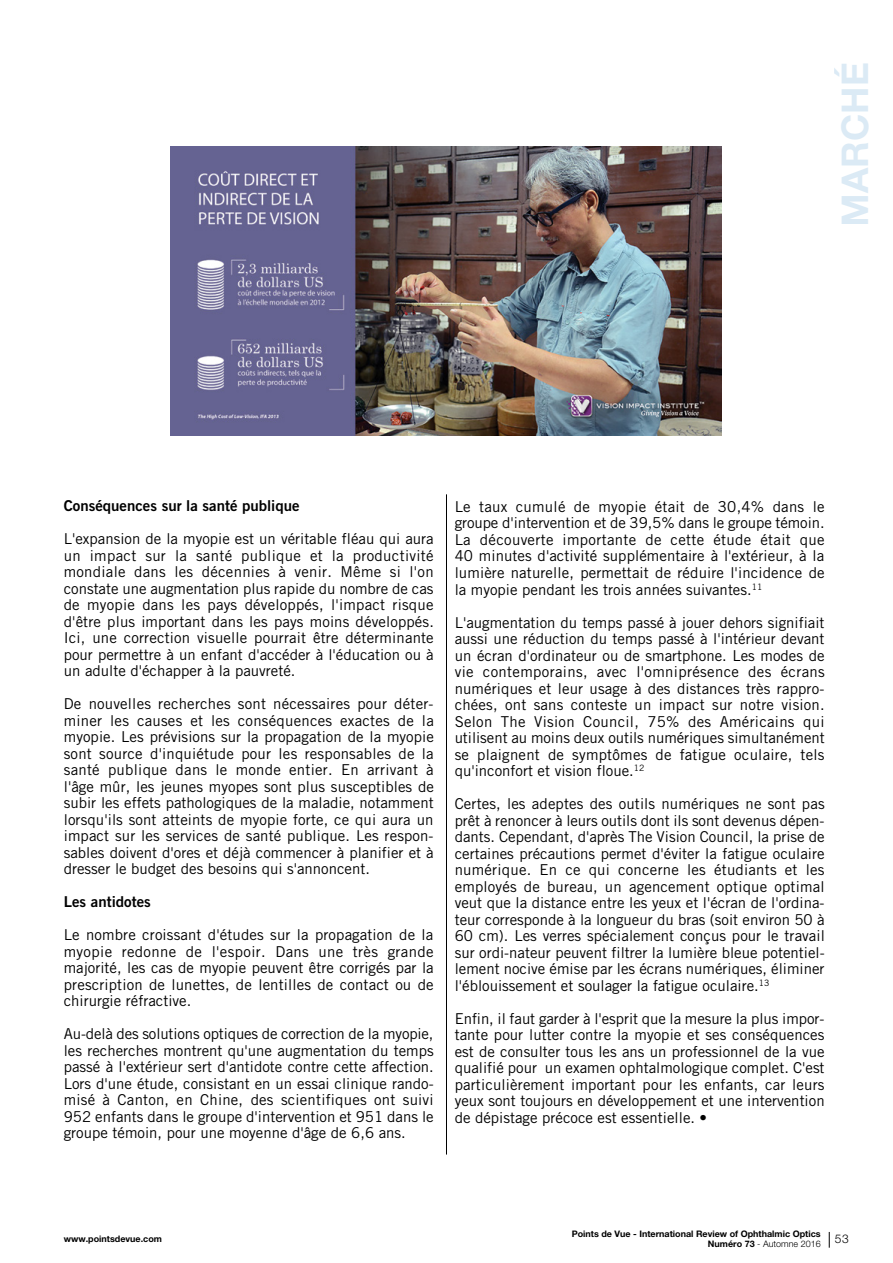
<style>
.page{position:relative;width:893px;height:1263px;background:#fff}
.page>*{position:absolute;margin:0;border:0;box-sizing:border-box;transform-origin:0 0}
.t1{font:700 36.9px "Helvetica Neue LT Std";color:#dbeaf5}
.t2{font:15px/16.5px "Trade Gothic LT Std";color:#000;text-align:justify}
.t3{font:15px "Trade Gothic LT Std Bd 2";color:#000}
.t4{font:300 12px "Helvetica Neue LT Std";color:#000}
.t5{font:700 9px/10.8px "Helvetica Neue LT Std";color:#000;text-align:right}
.s1{font-weight:300}
</style>
<div class="page">
<svg style="left:829px;top:1232px;width:1px;height:16px"></svg>
<hr style="left:446px;top:494px;width:1px;height:660px;background:#000">
<img style="left:171px;top:146px;width:550px;height:290px">
<h1 class="t1" style="left:832px;top:227px;width:165px;rotate:-90deg">MARCHÉ</h1>
<p class="t3" style="left:64px;top:497px;width:237px">Conséquences sur la santé publique</p>
<p class="t2" style="left:64px;top:530px;width:372px">L'expansion de la myopie est un véritable fléau qui aura un impact sur la santé publique et la productivité mondiale dans les décennies à venir. Même si l'on constate une augmentation plus rapide du nombre de cas de myopie dans les pays développés, l'impact risque d'être plus important dans les pays moins développés.<br>Ici, une correction visuelle pourrait être déterminante pour permettre à un enfant d'accéder à l'éducation ou à un adulte d'échapper à la pauvreté.</p>
<p class="t2" style="left:64px;top:695px;width:372px">De nouvelles recherches sont nécessaires pour déter&shy;miner les causes et les conséquences exactes de la myopie. Les prévisions sur la propagation de la myopie sont source d'inquiétude pour les responsables de la santé publique dans le monde entier. En arrivant à l'âge mûr, les jeunes myopes sont plus susceptibles de subir les effets pathologiques de la maladie, notamment lorsqu'ils sont atteints de myopie forte, ce qui aura un impact sur les services de santé publique. Les respon&shy;sables doivent d'ores et déjà commencer à planifier et à dresser le budget des besoins qui s'annoncent.</p>
<p class="t3" style="left:64px;top:893px;width:89px">Les antidotes</p>
<p class="t2" style="left:64px;top:926px;width:371px">Le nombre croissant d'études sur la propagation de la myopie redonne de l'espoir. Dans une très grande majorité, les cas de myopie peuvent être corrigés par la prescription de lunettes, de lentilles de contact ou de chirurgie réfractive.</p>
<p class="t2" style="left:64px;top:1025px;width:371px">Au-delà des solutions optiques de correction de la myopie, les recherches montrent qu'une augmentation du temps passé à l'extérieur sert d'antidote contre cette affection.<br>Lors d'une étude, consistant en un essai clinique rando&shy;misé à Canton, en Chine, des scientifiques ont suivi 952 enfants dans le groupe d'intervention et 951 dans le groupe témoin, pour une moyenne d'âge de 6,6 ans.</p>
<p class="t2" style="left:455px;top:498px;width:372px">Le taux cumulé de myopie était de 30,4% dans le groupe d'intervention et de 39,5% dans le groupe témoin.<br>La découverte importante de cette étude était que 40 minutes d'activité supplémentaire à l'extérieur, à la lumière naturelle, permettait de réduire l'incidence de la myopie pendant les trois années suivantes.<sup>11</sup></p>
<p class="t2" style="left:455px;top:614px;width:372px">L'augmentation du temps passé à jouer dehors signifiait aussi une réduction du temps passé à l'intérieur devant un écran d'ordinateur ou de smartphone. Les modes de vie contemporains, avec l'omniprésence des écrans numériques et leur usage à des distances très rappro&shy;chées, ont sans conteste un impact sur notre vision.<br>Selon The Vision Council, 75% des Américains qui utilisent au moins deux outils numériques simultanément se plaignent de symptômes de fatigue oculaire, tels qu'inconfort et vision floue.<sup>12</sup></p>
<p class="t2" style="left:455px;top:795px;width:372px">Certes, les adeptes des outils numériques ne sont pas prêt à renoncer à leurs outils dont ils sont devenus dépen&shy;dants. Cependant, d'après The Vision Council, la prise de certaines précautions permet d'éviter la fatigue oculaire numérique. En ce qui concerne les étudiants et les employés de bureau, un agencement optique optimal veut que la distance entre les yeux et l'écran de l'ordina&shy;teur corresponde à la longueur du bras (soit environ 50 à 60 cm). Les verres spécialement conçus pour le travail sur ordi-nateur peuvent filtrer la lumière bleue potentiel&shy;lement nocive émise par les écrans numériques, éliminer l'éblouissement et soulager la fatigue oculaire.<sup>13</sup></p>
<p class="t2" style="left:455px;top:1010px;width:371px">Enfin, il faut garder à l'esprit que la mesure la plus impor&shy;tante pour lutter contre la myopie et ses conséquences est de consulter tous les ans un professionnel de la vue qualifié pour un examen ophtalmologique complet. C'est particulièrement important pour les enfants, car leurs yeux sont toujours en développement et une intervention de dépistage précoce est essentielle. •</p>
<p class="t5" style="left:572px;top:1228px;width:250px">Points de Vue - International Review of Ophthalmic Optics<br>Numéro 73 <span class="s1">- Automne 2016</span></p>
<p class="t5" style="left:64px;top:1233px;width:100px">www.pointsdevue.com</p>
<p class="t4" style="left:835px;top:1231px;width:15px">53</p>
</div>
